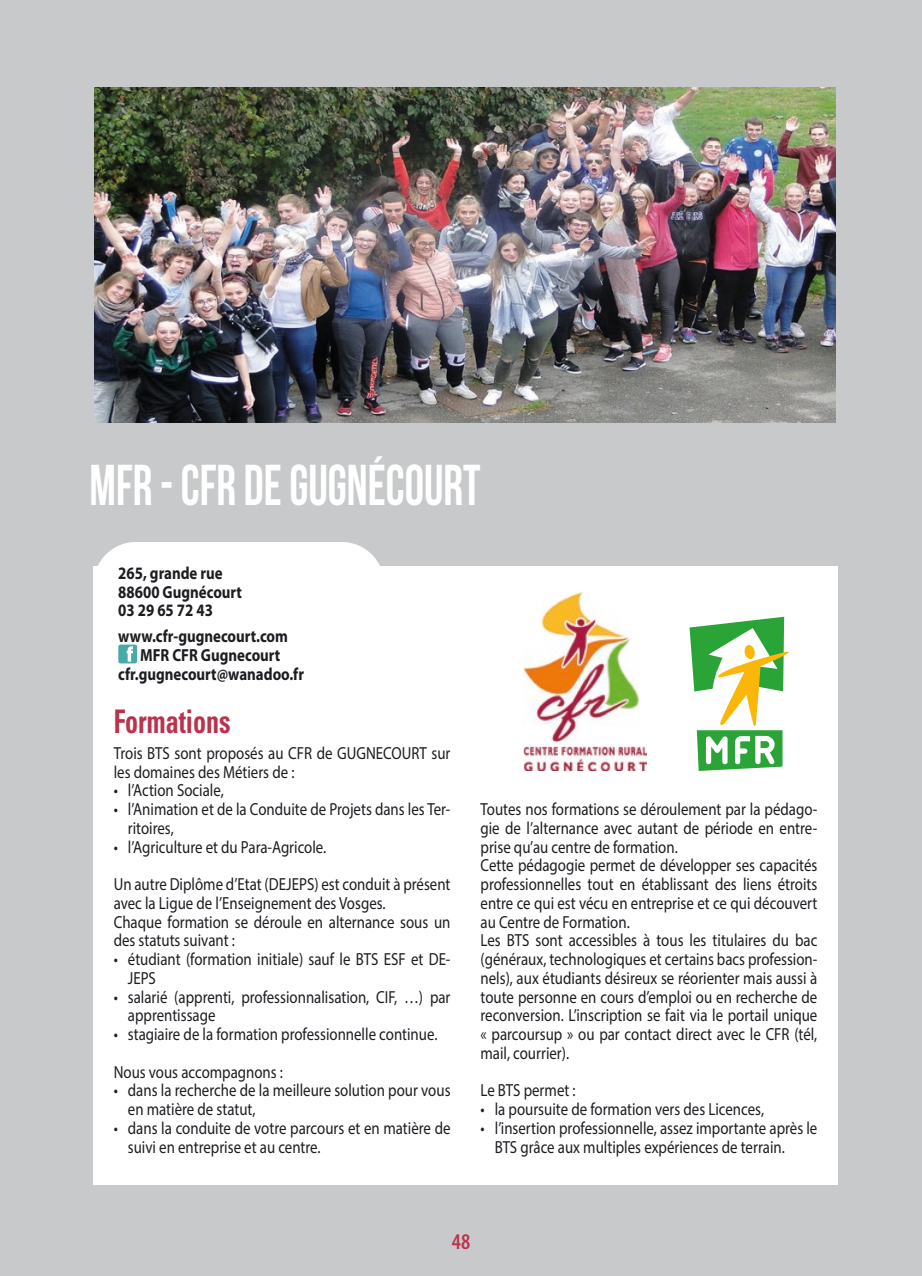
<style>
.page{position:relative;width:922px;height:1276px;background:#fff}
.page>*{position:absolute;margin:0;border:0;box-sizing:border-box;transform-origin:0 0}
.TITRE_grand{font:57.5px "Bebas Neue";color:#fff;scale:.85 1}
.INTER1{font:700 condensed 32.5px "Univers";color:#bb324c;scale:.8 1}
.t1{font:600 condensed 22.5px "Myriad Pro";color:#bb324c}
.normalsans{font:17.5px/18.8px "Myriad Pro";color:#1c1d21;text-align:justify;scale:.85 1}
.tiret{font:17.5px/18.8px "Myriad Pro";color:#1c1d21;scale:.85 1}
.t2{font:700 17.5px/18.8px "Myriad Pro";color:#1c1d21;scale:.85 1}
</style>
<div class="page">
<div style="left:0;top:0;width:921px;height:1276px;background:#c7c9ca"></div>
<img style="left:94px;top:87px;width:741px;height:335px">
<div style="left:93px;top:542px;width:291px;height:214px;background:#fff;border-radius:43px"></div>
<div style="left:93px;top:566px;width:745px;height:618px;background:#fff"></div>
<svg style="left:118px;top:644px;width:19px;height:19px"></svg>
<img style="left:523px;top:592px;width:123px;height:179px">
<svg style="left:689px;top:617px;width:100px;height:154px"></svg>
<p class="TITRE_grand" style="left:89px;top:453px;width:461px">MFR - CFR de GUGNÉCOURT</p>
<p class="t2" style="left:118px;top:563px;width:147px">265, grande rue<br>88600 Gugnécourt</p>
<p class="t2" style="left:118px;top:600px;width:113px">03 29 65 72 43</p>
<p class="t2" style="left:118px;top:626px;width:201px">www.cfr-gugnecourt.com</p>
<p class="t2" style="left:140px;top:645px;width:166px">MFR CFR Gugnecourt</p>
<p class="t2" style="left:118px;top:664px;width:220px">cfr.gugnecourt@wanadoo.fr</p>
<p class="INTER1" style="left:114px;top:701px;width:148px">Formations</p>
<p class="normalsans" style="left:114px;top:743px;width:397px">Trois BTS sont proposés au CFR de GUGNECOURT sur les domaines des Métiers de :</p>
<p class="tiret" style="left:114px;top:781px;width:131px">• l’Action Sociale,</p>
<p class="tiret" style="left:128px;top:799px;width:381px;text-indent:-14px">• l’Animation et de la Conduite de Projets dans les Ter&shy;ritoires,</p>
<p class="tiret" style="left:114px;top:837px;width:251px">• l’Agriculture et du Para-Agricole.</p>
<p class="normalsans" style="left:114px;top:874px;width:397px">Un autre Diplôme d’Etat (DEJEPS) est conduit à présent avec la Ligue de l’Enseignement des Vosges.</p>
<p class="tiret" style="left:114px;top:912px;width:397px">Chaque formation se déroule en alternance sous un des statuts suivant :</p>
<p class="tiret" style="left:128px;top:949px;width:381px;text-indent:-14px">• étudiant (formation initiale) sauf le BTS ESF et DE-<br>JEPS</p>
<p class="tiret" style="left:128px;top:987px;width:381px;text-indent:-14px">• salarié (apprenti, professionnalisation, CIF, …) par apprentissage</p>
<p class="tiret" style="left:114px;top:1024px;width:382px">• stagiaire de la formation professionnelle continue.</p>
<p class="tiret" style="left:114px;top:1062px;width:201px">Nous vous accompagnons :</p>
<p class="tiret" style="left:128px;top:1081px;width:381px;text-indent:-14px">• dans la recherche de la meilleure solution pour vous en matière de statut,</p>
<p class="tiret" style="left:128px;top:1118px;width:381px;text-indent:-14px">• dans la conduite de votre parcours et en matière de suivi en entreprise et au centre.</p>
<p class="normalsans" style="left:480px;top:799px;width:397px">Toutes nos formations se déroulement par la pédago&shy;gie de l’alternance avec autant de période en entre&shy;prise qu’au centre de formation.</p>
<p class="normalsans" style="left:480px;top:856px;width:397px">Cette pédagogie permet de développer ses capacités professionnelles tout en établissant des liens étroits entre ce qui est vécu en entreprise et ce qui découvert au Centre de Formation.</p>
<p class="normalsans" style="left:480px;top:931px;width:398px">Les BTS sont accessibles à tous les titulaires du bac (généraux, technologiques et certains bacs profession&shy;nels), aux étudiants désireux se réorienter mais aussi à toute personne en cours d’emploi ou en recherche de reconversion. L’inscription se fait via le portail unique « parcoursup » ou par contact direct avec le CFR (tél, mail, courrier).</p>
<p class="normalsans" style="left:480px;top:1081px;width:113px">Le BTS permet :</p>
<p class="tiret" style="left:480px;top:1099px;width:335px">• la poursuite de formation vers des Licences,</p>
<p class="tiret" style="left:494px;top:1118px;width:381px;text-indent:-14px">• l’insertion professionnelle, assez importante après le<br>BTS grâce aux multiples expériences de terrain.</p>
<p class="t1" style="left:451px;top:1227px;width:20px">48</p>
</div>
